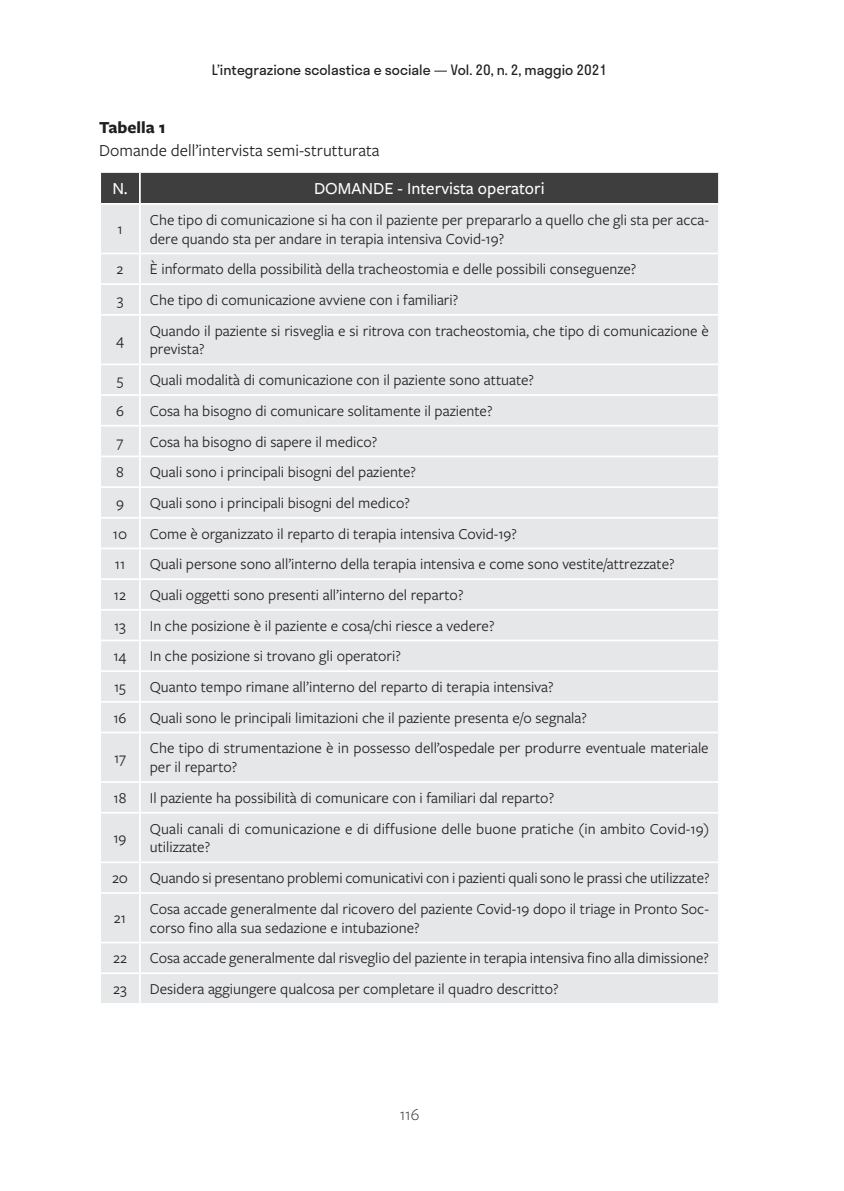
<style>
.page{position:relative;width:844px;height:1191px;background:#fff}
.page>*{position:absolute;margin:0;border:0;box-sizing:border-box;transform-origin:0 0}
.t1{font:17.5px "Freight Sans Pro";color:#231f20}
.t2{font:500 17.5px "Freight Sans Pro";color:#fff}
.t3{font:700 17.5px "Freight Sans Pro";color:#231f20}
.t4{font:300 17.5px "Freight Sans Pro";color:#231f20}
.t5{font:15.75px/18.9px "Freight Sans Pro";color:#231f20}
.t6{font:14px "Stratos";color:#231f20}
</style>
<div class="page">
<div style="left:101px;top:173px;width:617px;height:30px;background:#3e3e3f"></div>
<div style="left:101px;top:205px;width:617px;height:798px;background:#e6e7e9"></div>
<hr style="left:139px;top:173px;width:2px;height:30px;background:#fff">
<hr style="left:139px;top:205px;width:2px;height:47px;background:#fff">
<hr style="left:99px;top:252px;width:41px;height:2px;background:#fff">
<hr style="left:140px;top:252px;width:579px;height:2px;background:#fff">
<hr style="left:139px;top:254px;width:2px;height:29px;background:#fff">
<hr style="left:99px;top:283px;width:41px;height:2px;background:#fff">
<hr style="left:140px;top:283px;width:579px;height:2px;background:#fff">
<hr style="left:139px;top:285px;width:2px;height:29px;background:#fff">
<hr style="left:99px;top:314px;width:41px;height:2px;background:#fff">
<hr style="left:140px;top:314px;width:579px;height:2px;background:#fff">
<hr style="left:139px;top:316px;width:2px;height:47px;background:#fff">
<hr style="left:99px;top:363px;width:41px;height:2px;background:#fff">
<hr style="left:140px;top:363px;width:579px;height:2px;background:#fff">
<hr style="left:139px;top:365px;width:2px;height:29px;background:#fff">
<hr style="left:99px;top:394px;width:41px;height:2px;background:#fff">
<hr style="left:140px;top:394px;width:579px;height:2px;background:#fff">
<hr style="left:139px;top:396px;width:2px;height:29px;background:#fff">
<hr style="left:99px;top:425px;width:41px;height:1px;background:#fff">
<hr style="left:140px;top:425px;width:579px;height:1px;background:#fff">
<hr style="left:139px;top:426px;width:2px;height:29px;background:#fff">
<hr style="left:99px;top:455px;width:41px;height:2px;background:#fff">
<hr style="left:140px;top:455px;width:579px;height:2px;background:#fff">
<hr style="left:139px;top:457px;width:2px;height:29px;background:#fff">
<hr style="left:99px;top:486px;width:41px;height:2px;background:#fff">
<hr style="left:140px;top:486px;width:579px;height:2px;background:#fff">
<hr style="left:139px;top:488px;width:2px;height:29px;background:#fff">
<hr style="left:99px;top:517px;width:41px;height:1px;background:#fff">
<hr style="left:140px;top:517px;width:579px;height:1px;background:#fff">
<hr style="left:139px;top:518px;width:2px;height:29px;background:#fff">
<hr style="left:99px;top:547px;width:41px;height:2px;background:#fff">
<hr style="left:140px;top:547px;width:579px;height:2px;background:#fff">
<hr style="left:139px;top:549px;width:2px;height:29px;background:#fff">
<hr style="left:99px;top:578px;width:41px;height:2px;background:#fff">
<hr style="left:140px;top:578px;width:579px;height:2px;background:#fff">
<hr style="left:139px;top:580px;width:2px;height:29px;background:#fff">
<hr style="left:99px;top:609px;width:41px;height:1px;background:#fff">
<hr style="left:140px;top:609px;width:579px;height:1px;background:#fff">
<hr style="left:139px;top:610px;width:2px;height:29px;background:#fff">
<hr style="left:99px;top:639px;width:41px;height:2px;background:#fff">
<hr style="left:140px;top:639px;width:579px;height:2px;background:#fff">
<hr style="left:139px;top:641px;width:2px;height:29px;background:#fff">
<hr style="left:99px;top:670px;width:41px;height:2px;background:#fff">
<hr style="left:140px;top:670px;width:579px;height:2px;background:#fff">
<hr style="left:139px;top:672px;width:2px;height:29px;background:#fff">
<hr style="left:99px;top:701px;width:41px;height:1px;background:#fff">
<hr style="left:140px;top:701px;width:579px;height:1px;background:#fff">
<hr style="left:139px;top:702px;width:2px;height:29px;background:#fff">
<hr style="left:99px;top:731px;width:41px;height:2px;background:#fff">
<hr style="left:140px;top:731px;width:579px;height:2px;background:#fff">
<hr style="left:139px;top:733px;width:2px;height:48px;background:#fff">
<hr style="left:99px;top:781px;width:41px;height:2px;background:#fff">
<hr style="left:140px;top:781px;width:579px;height:2px;background:#fff">
<hr style="left:139px;top:783px;width:2px;height:29px;background:#fff">
<hr style="left:99px;top:812px;width:41px;height:1px;background:#fff">
<hr style="left:140px;top:812px;width:579px;height:1px;background:#fff">
<hr style="left:139px;top:813px;width:2px;height:48px;background:#fff">
<hr style="left:99px;top:861px;width:41px;height:2px;background:#fff">
<hr style="left:140px;top:861px;width:579px;height:2px;background:#fff">
<hr style="left:139px;top:863px;width:2px;height:29px;background:#fff">
<hr style="left:99px;top:892px;width:41px;height:2px;background:#fff">
<hr style="left:140px;top:892px;width:579px;height:2px;background:#fff">
<hr style="left:139px;top:894px;width:2px;height:47px;background:#fff">
<hr style="left:99px;top:941px;width:41px;height:2px;background:#fff">
<hr style="left:140px;top:941px;width:579px;height:2px;background:#fff">
<hr style="left:139px;top:943px;width:2px;height:29px;background:#fff">
<hr style="left:99px;top:972px;width:41px;height:2px;background:#fff">
<hr style="left:140px;top:972px;width:579px;height:2px;background:#fff">
<hr style="left:139px;top:974px;width:2px;height:29px;background:#fff">
<p class="t6" style="left:212px;top:58px;width:397px">L’integrazione scolastica e sociale — Vol. 20, n. 2, maggio 2021</p>
<p class="t3" style="left:99px;top:116px;width:68px">Tabella 1</p>
<p class="t1" style="left:99px;top:139px;width:282px">Domande dell’intervista semi-strutturata</p>
<p class="t2" style="left:112px;top:176px;width:17px">N.</p>
<p class="t2" style="left:314px;top:176px;width:232px">DOMANDE - Intervista operatori</p>
<p class="t5" style="left:117px;top:219px;width:7px">1</p>
<p class="t5" style="left:150px;top:209px;width:560px">Che tipo di comunicazione si ha con il paziente per prepararlo a quello che gli sta per acca&shy;dere quando sta per andare in terapia intensiva Covid-19?</p>
<p class="t5" style="left:116px;top:259px;width:8px">2</p>
<p class="t5" style="left:150px;top:259px;width:488px">È informato della possibilità della tracheostomia e delle possibili conseguenze?</p>
<p class="t5" style="left:117px;top:290px;width:8px">3</p>
<p class="t5" style="left:150px;top:290px;width:310px">Che tipo di comunicazione avviene con i familiari?</p>
<p class="t5" style="left:116px;top:330px;width:9px">4</p>
<p class="t5" style="left:150px;top:320px;width:560px">Quando il paziente si risveglia e si ritrova con tracheostomia, che tipo di comunicazione è prevista?</p>
<p class="t5" style="left:117px;top:370px;width:8px">5</p>
<p class="t5" style="left:150px;top:370px;width:385px">Quali modalità di comunicazione con il paziente sono attuate?</p>
<p class="t5" style="left:116px;top:400px;width:9px">6</p>
<p class="t5" style="left:150px;top:400px;width:344px">Cosa ha bisogno di comunicare solitamente il paziente?</p>
<p class="t5" style="left:116px;top:431px;width:8px">7</p>
<p class="t5" style="left:150px;top:431px;width:229px">Cosa ha bisogno di sapere il medico?</p>
<p class="t5" style="left:116px;top:462px;width:9px">8</p>
<p class="t5" style="left:150px;top:462px;width:268px">Quali sono i principali bisogni del paziente?</p>
<p class="t5" style="left:116px;top:492px;width:9px">9</p>
<p class="t5" style="left:150px;top:492px;width:262px">Quali sono i principali bisogni del medico?</p>
<p class="t5" style="left:113px;top:523px;width:16px">10</p>
<p class="t5" style="left:150px;top:523px;width:368px">Come è organizzato il reparto di terapia intensiva Covid-19?</p>
<p class="t5" style="left:115px;top:554px;width:12px">11</p>
<p class="t5" style="left:150px;top:554px;width:526px">Quali persone sono all’interno della terapia intensiva e come sono vestite/attrezzate?</p>
<p class="t5" style="left:114px;top:584px;width:14px">12</p>
<p class="t5" style="left:150px;top:584px;width:315px">Quali oggetti sono presenti all’interno del reparto?</p>
<p class="t5" style="left:114px;top:615px;width:13px">13</p>
<p class="t5" style="left:150px;top:615px;width:346px">In che posizione è il paziente e cosa/chi riesce a vedere?</p>
<p class="t5" style="left:113px;top:646px;width:15px">14</p>
<p class="t5" style="left:150px;top:646px;width:252px">In che posizione si trovano gli operatori?</p>
<p class="t5" style="left:114px;top:676px;width:13px">15</p>
<p class="t5" style="left:150px;top:676px;width:405px">Quanto tempo rimane all’interno del reparto di terapia intensiva?</p>
<p class="t5" style="left:113px;top:707px;width:15px">16</p>
<p class="t5" style="left:150px;top:707px;width:438px">Quali sono le principali limitazioni che il paziente presenta e/o segnala?</p>
<p class="t5" style="left:114px;top:747px;width:14px">17</p>
<p class="t5" style="left:150px;top:738px;width:560px">Che tipo di strumentazione è in possesso dell’ospedale per produrre eventuale materiale per il reparto?</p>
<p class="t5" style="left:114px;top:787px;width:14px">18</p>
<p class="t5" style="left:150px;top:787px;width:406px">Il paziente ha possibilità di comunicare con i familiari dal reparto?</p>
<p class="t5" style="left:113px;top:827px;width:15px">19</p>
<p class="t5" style="left:150px;top:818px;width:561px">Quali canali di comunicazione e di diffusione delle buone pratiche (in ambito Covid-19) utilizzate?</p>
<p class="t5" style="left:112px;top:868px;width:18px">20</p>
<p class="t5" style="left:150px;top:868px;width:561px">Quando si presentano problemi comunicativi con i pazienti quali sono le prassi che utilizzate?</p>
<p class="t5" style="left:114px;top:908px;width:14px">21</p>
<p class="t5" style="left:150px;top:898px;width:560px">Cosa accade generalmente dal ricovero del paziente Covid-19 dopo il triage in Pronto Soc&shy;corso fino alla sua sedazione e intubazione?</p>
<p class="t5" style="left:113px;top:948px;width:15px">22</p>
<p class="t5" style="left:150px;top:948px;width:560px">Cosa accade generalmente dal risveglio del paziente in terapia intensiva fino alla dimissione?</p>
<p class="t5" style="left:113px;top:978px;width:15px">23</p>
<p class="t5" style="left:150px;top:978px;width:410px">Desidera aggiungere qualcosa per completare il quadro descritto?</p>
<p class="t4" style="left:400px;top:1102px;width:21px">116</p>
</div>
